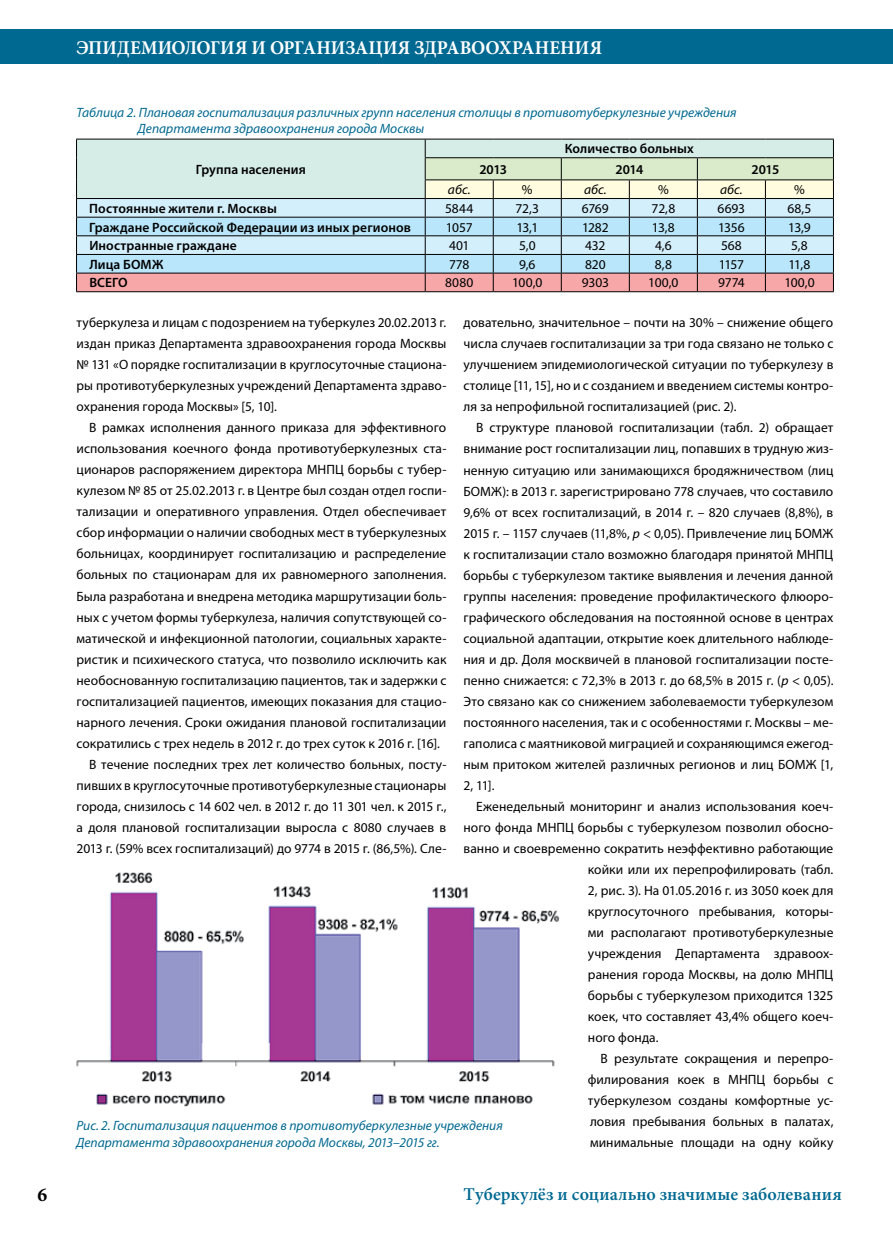
<style>
.page{position:relative;width:893px;height:1234px;background:#fff}
.page>*{position:absolute;margin:0;border:0;box-sizing:border-box;transform-origin:0 0}
.t1{font:700 19.5px "Minion Pro";letter-spacing:.005em;color:#fff;scale:.95 1}
.t2{font:700 19.5px "Minion Pro";color:#000}
.t3{font:600 18px "Minion Pro";letter-spacing:.01em;color:#006991}
.t4{font:13.5px/21px "Myriad Pro";letter-spacing:.005em;color:#000;text-align:justify}
.t5{font:italic 13.5px/16.2px "Myriad Pro";color:#006991}
.t6{font:600 13.5px "Myriad Pro";letter-spacing:.005em;color:#000}
.t7{font:italic 13.5px "Myriad Pro";letter-spacing:.005em;color:#000}
.s1{font-style:italic}
</style>
<div class="page">
<div style="left:0;top:30px;width:893px;height:34px;background:#006991"></div>
<svg style="left:76px;top:139px;width:758px;height:152px"></svg>
<hr style="left:76px;top:291px;width:349px;height:1px;background:#000">
<hr style="left:425px;top:291px;width:68px;height:1px;background:#000">
<hr style="left:493px;top:291px;width:68px;height:1px;background:#000">
<hr style="left:561px;top:291px;width:68px;height:1px;background:#000">
<hr style="left:629px;top:291px;width:68px;height:1px;background:#000">
<hr style="left:697px;top:291px;width:68px;height:1px;background:#000">
<hr style="left:765px;top:291px;width:69px;height:1px;background:#000">
<img style="left:77px;top:872px;width:483px;height:235px">
<h1 class="t1" style="left:77px;top:34px;width:555px">ЭПИДЕМИОЛОГИЯ И ОРГАНИЗАЦИЯ ЗДРАВООХРАНЕНИЯ</h1>
<p class="t5" style="left:138px;top:104px;width:600px;text-indent:-61px">Таблица 2. Плановая госпитализация различных групп населения столицы в противотуберкулезные учреждения<br>Департамента здравоохранения города Москвы</p>
<p class="t6" style="left:196px;top:161px;width:112px">Группа населения</p>
<p class="t6" style="left:565px;top:140px;width:131px">Количество больных</p>
<p class="t6" style="left:479px;top:161px;width:29px">2013</p>
<p class="t6" style="left:615px;top:161px;width:29px">2014</p>
<p class="t6" style="left:751px;top:161px;width:29px">2015</p>
<p class="t7" style="left:448px;top:181px;width:24px">абс.</p>
<p class="t4" style="left:522px;top:179px;width:12px">%</p>
<p class="t7" style="left:584px;top:181px;width:24px">абс.</p>
<p class="t4" style="left:658px;top:179px;width:12px">%</p>
<p class="t7" style="left:720px;top:181px;width:24px">абс.</p>
<p class="t4" style="left:794px;top:179px;width:12px">%</p>
<p class="t6" style="left:89px;top:200px;width:189px">Постоянные жители г. Москвы</p>
<p class="t4" style="left:445px;top:198px;width:30px">5844</p>
<p class="t4" style="left:515px;top:198px;width:25px">72,3</p>
<p class="t4" style="left:582px;top:198px;width:28px">6769</p>
<p class="t4" style="left:651px;top:198px;width:25px">72,8</p>
<p class="t4" style="left:718px;top:198px;width:29px">6693</p>
<p class="t4" style="left:787px;top:198px;width:26px">68,5</p>
<p class="t6" style="left:89px;top:218px;width:323px">Граждане Российской Федерации из иных регионов</p>
<p class="t4" style="left:446px;top:216px;width:28px">1057</p>
<p class="t4" style="left:516px;top:216px;width:23px">13,1</p>
<p class="t4" style="left:582px;top:216px;width:28px">1282</p>
<p class="t4" style="left:652px;top:216px;width:24px">13,8</p>
<p class="t4" style="left:718px;top:216px;width:28px">1356</p>
<p class="t4" style="left:788px;top:216px;width:24px">13,9</p>
<p class="t6" style="left:89px;top:237px;width:149px">Иностранные граждане</p>
<p class="t4" style="left:449px;top:235px;width:22px">401</p>
<p class="t4" style="left:519px;top:235px;width:18px">5,0</p>
<p class="t4" style="left:585px;top:235px;width:22px">432</p>
<p class="t4" style="left:655px;top:235px;width:18px">4,6</p>
<p class="t4" style="left:721px;top:235px;width:22px">568</p>
<p class="t4" style="left:791px;top:235px;width:18px">5,8</p>
<p class="t6" style="left:89px;top:256px;width:76px">Лица БОМЖ</p>
<p class="t4" style="left:449px;top:253px;width:22px">778</p>
<p class="t4" style="left:519px;top:253px;width:18px">9,6</p>
<p class="t4" style="left:585px;top:253px;width:22px">820</p>
<p class="t4" style="left:655px;top:253px;width:19px">8,8</p>
<p class="t4" style="left:719px;top:253px;width:27px">1157</p>
<p class="t4" style="left:788px;top:253px;width:23px">11,8</p>
<p class="t6" style="left:89px;top:274px;width:40px">ВСЕГО</p>
<p class="t4" style="left:445px;top:272px;width:30px">8080</p>
<p class="t4" style="left:512px;top:272px;width:32px">100,0</p>
<p class="t4" style="left:582px;top:272px;width:29px">9303</p>
<p class="t4" style="left:648px;top:272px;width:32px">100,0</p>
<p class="t4" style="left:718px;top:272px;width:28px">9774</p>
<p class="t4" style="left:784px;top:272px;width:32px">100,0</p>
<p class="t4" style="left:77px;top:312px;width:371px">туберкулеза и лицам с подозрением на туберкулез 20.02.2013 г. издан приказ Департамента здравоохранения города Москвы № 131 «О порядке госпитализации в круглосуточные стациона&shy;ры противотуберкулезных учреждений Департамента здраво&shy;охранения города Москвы» [5, 10].</p>
<p class="t4" style="left:89px;top:417px;width:359px">В рамках исполнения данного приказа для эффективного</p>
<p class="t4" style="left:77px;top:438px;width:371px">использования коечного фонда противотуберкулезных ста-</p>
<p class="t4" style="left:77px;top:459px;width:371px">ционаров распоряжением директора МНПЦ борьбы с тубер-</p>
<p class="t4" style="left:77px;top:480px;width:371px">кулезом № 85 от 25.02.2013 г. в Центре был создан отдел госпи-</p>
<p class="t4" style="left:77px;top:501px;width:371px">тализации и оперативного управления. Отдел обеспечивает</p>
<p class="t4" style="left:77px;top:522px;width:371px">сбор информации о наличии свободных мест в туберкулезных</p>
<p class="t4" style="left:77px;top:543px;width:371px">больницах, координирует госпитализацию и распределение</p>
<p class="t4" style="left:77px;top:564px;width:371px">больных по стационарам для их равномерного заполнения.</p>
<p class="t4" style="left:77px;top:585px;width:371px">Была разработана и внедрена методика маршрутизации боль-</p>
<p class="t4" style="left:77px;top:606px;width:371px">ных с учетом формы туберкулеза, наличия сопутствующей со-</p>
<p class="t4" style="left:77px;top:627px;width:371px">матической и инфекционной патологии, социальных характе-</p>
<p class="t4" style="left:77px;top:648px;width:371px">ристик и психического статуса, что позволило исключить как</p>
<p class="t4" style="left:77px;top:669px;width:371px">необоснованную госпитализацию пациентов, так и задержки с</p>
<p class="t4" style="left:77px;top:690px;width:371px">госпитализацией пациентов, имеющих показания для стацио-</p>
<p class="t4" style="left:77px;top:711px;width:371px">нарного лечения. Сроки ожидания плановой госпитализации</p>
<p class="t4" style="left:77px;top:732px;width:365px">сократились с трех недель в 2012 г. до трех суток к 2016 г. [16].</p>
<p class="t4" style="left:89px;top:753px;width:359px">В течение последних трех лет количество больных, посту-</p>
<p class="t4" style="left:77px;top:774px;width:371px">пивших в круглосуточные противотуберкулезные стационары</p>
<p class="t4" style="left:77px;top:795px;width:371px">города, снизилось с 14 602 чел. в 2012 г. до 11 301 чел. к 2015 г.,</p>
<p class="t4" style="left:77px;top:816px;width:371px">а доля плановой госпитализации выросла с 8080 случаев в</p>
<p class="t4" style="left:77px;top:837px;width:371px">2013 г. (59% всех госпитализаций) до 9774 в 2015 г. (86,5%). Сле-</p>
<p class="t4" style="left:463px;top:312px;width:371px">довательно, значительное – почти на 30% – снижение общего числа случаев госпитализации за три года связано не только с улучшением эпидемиологической ситуации по туберкулезу в столице [11, 15], но и с созданием и введением системы контро&shy;ля за непрофильной госпитализацией (рис. 2).</p>
<p class="t4" style="left:463px;top:417px;width:371px;text-indent:13px">В структуре плановой госпитализации (табл. 2) обращает внимание рост госпитализации лиц, попавших в трудную жиз&shy;ненную ситуацию или занимающихся бродяжничеством (лиц БОМЖ): в 2013 г. зарегистрировано 778 случаев, что составило 9,6% от всех госпитализаций, в 2014 г. – 820 случаев (8,8%), в 2015 г. – 1157 случаев (11,8%, <span class="s1">p</span> &lt; 0,05). Привлечение лиц БОМЖ к госпитализации стало возможно благодаря принятой МНПЦ борьбы с туберкулезом тактике выявления и лечения данной группы населения: проведение профилактического флюоро&shy;графического обследования на постоянной основе в центрах социальной адаптации, открытие коек длительного наблюде&shy;ния и др. Доля москвичей в плановой госпитализации посте&shy;пенно снижается: с 72,3% в 2013 г. до 68,5% в 2015 г. (<span class="s1">p</span> &lt; 0,05).<br>Это связано как со снижением заболеваемости туберкулезом постоянного населения, так и с особенностями г. Москвы – ме&shy;гаполиса с маятниковой миграцией и сохраняющимся ежегод&shy;ным притоком жителей различных регионов и лиц БОМЖ [1, 2, 11].</p>
<p class="t4" style="left:476px;top:795px;width:359px">Еженедельный мониторинг и анализ использования коеч-</p>
<p class="t4" style="left:463px;top:816px;width:371px">ного фонда МНПЦ борьбы с туберкулезом позволил обосно-</p>
<p class="t4" style="left:463px;top:837px;width:371px">ванно и своевременно сократить неэффективно работающие</p>
<p class="t4" style="left:588px;top:858px;width:247px">койки или их перепрофилировать (табл.</p>
<p class="t4" style="left:588px;top:879px;width:247px">2, рис. 3). На 01.05.2016 г. из 3050 коек для</p>
<p class="t4" style="left:588px;top:900px;width:247px">круглосуточного пребывания, которы-</p>
<p class="t4" style="left:588px;top:921px;width:247px">ми располагают противотуберкулезные</p>
<p class="t4" style="left:588px;top:942px;width:247px">учреждения Департамента здравоох-</p>
<p class="t4" style="left:588px;top:963px;width:247px">ранения города Москвы, на долю МНПЦ</p>
<p class="t4" style="left:588px;top:984px;width:247px">борьбы с туберкулезом приходится 1325</p>
<p class="t4" style="left:588px;top:1005px;width:247px">коек, что составляет 43,4% общего коеч-</p>
<p class="t4" style="left:588px;top:1026px;width:72px">ного фонда.</p>
<p class="t4" style="left:601px;top:1047px;width:234px">В результате сокращения и перепро-</p>
<p class="t4" style="left:588px;top:1068px;width:247px">филирования коек в МНПЦ борьбы с</p>
<p class="t4" style="left:588px;top:1089px;width:247px">туберкулезом созданы комфортные ус-</p>
<p class="t4" style="left:590px;top:1110px;width:245px">ловия пребывания больных в палатах,</p>
<p class="t4" style="left:590px;top:1131px;width:245px">минимальные площади на одну койку</p>
<p class="t5" style="left:77px;top:1117px;width:428px">Рис. 2. Госпитализация пациентов в противотуберкулезные учреждения<br>Департамента здравоохранения города Москвы, 2013–2015 гг.</p>
<h1 class="t2" style="left:38px;top:1180px;width:11px">6</h1>
<h2 class="t3" style="left:463px;top:1181px;width:380px">Туберкулёз и социально значимые заболевания</h2>
</div>
